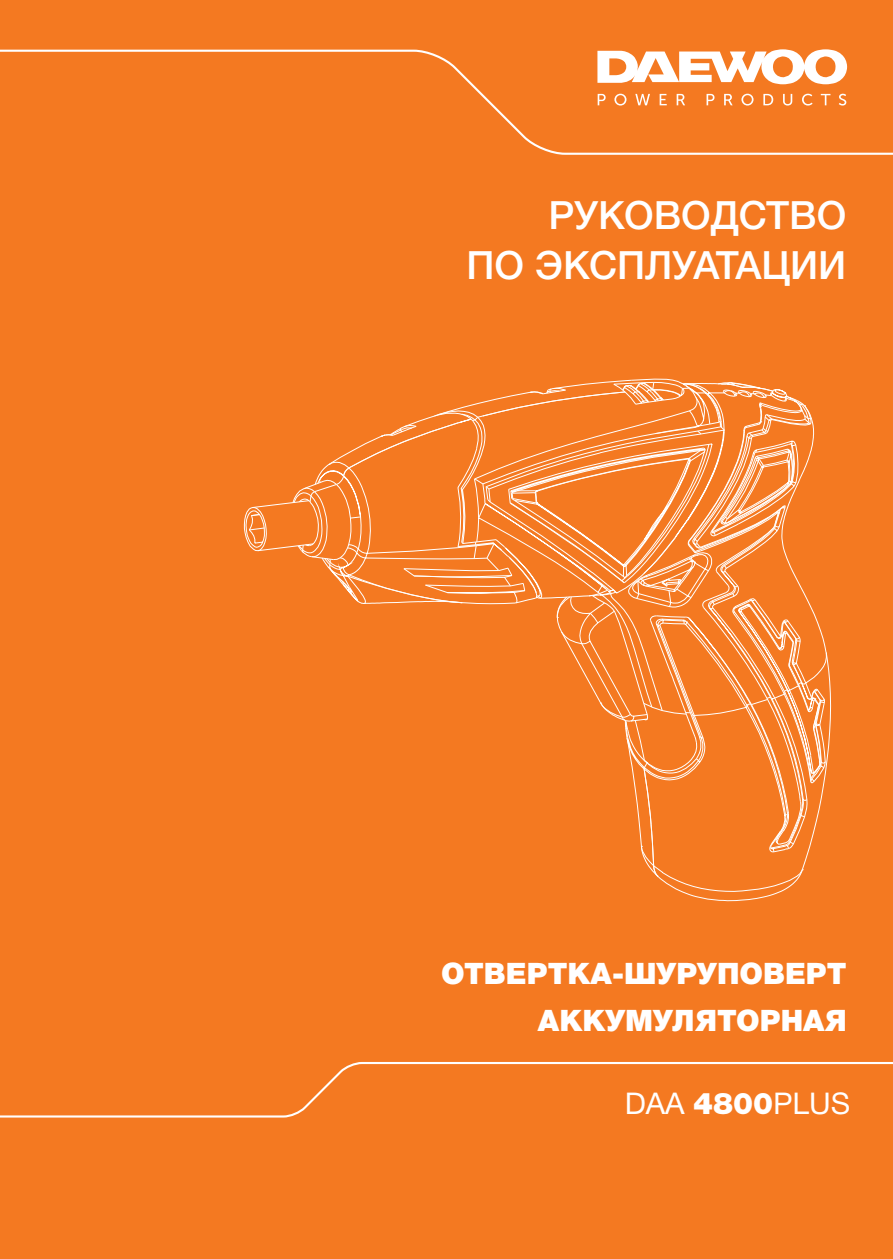
<style>
.page{position:relative;width:893px;height:1259px;background:#f47921}
.page>*{position:absolute;margin:0;border:0;box-sizing:border-box;transform-origin:0 0}
.t1{font:500 39px/50.7px "Helvetica Neue LTW1 G";color:#fff;text-align:right}
.t2{font:30px "Helvetica Neue Cyr";color:#fff}
.t3{font:900 29.7px/46.5px "Helvetica Neue Cyr";color:#fff;text-align:right}
.s1{font-weight:900}
</style>
<div class="page">
<svg style="left:0;top:49px;width:893px;height:106px"></svg>
<svg style="left:0;top:1062px;width:893px;height:56px"></svg>
<svg style="left:258px;top:489px;width:43px;height:63px"></svg>
<svg style="left:301px;top:408px;width:156px;height:196px"></svg>
<svg style="left:457px;top:382px;width:374px;height:495px"></svg>
<svg style="left:597px;top:49px;width:250px;height:35px"></svg>
<svg style="left:598px;top:94px;width:8px;height:11px"></svg>
<svg style="left:614px;top:94px;width:12px;height:12px"></svg>
<svg style="left:635px;top:94px;width:15px;height:11px"></svg>
<svg style="left:660px;top:94px;width:7px;height:11px"></svg>
<svg style="left:677px;top:94px;width:8px;height:11px"></svg>
<svg style="left:706px;top:94px;width:8px;height:11px"></svg>
<svg style="left:724px;top:94px;width:9px;height:11px"></svg>
<svg style="left:741px;top:94px;width:12px;height:12px"></svg>
<svg style="left:763px;top:94px;width:10px;height:11px"></svg>
<svg style="left:783px;top:94px;width:9px;height:12px"></svg>
<svg style="left:802px;top:94px;width:10px;height:12px"></svg>
<svg style="left:821px;top:94px;width:9px;height:11px"></svg>
<svg style="left:839px;top:94px;width:7px;height:12px"></svg>
<h1 class="t1" style="left:466px;top:189px;width:381px">РУКОВОДСТВО<br>ПО ЭКСПЛУАТАЦИИ</h1>
<p class="t3" style="left:441px;top:950px;width:407px">ОТВЕРТКА-ШУРУПОВЕРТ<br>АККУМУЛЯТОРНАЯ</p>
<p class="t2" style="left:625px;top:1087px;width:227px">DAA <span class="s1">4800</span>PLUS</p>
</div>
